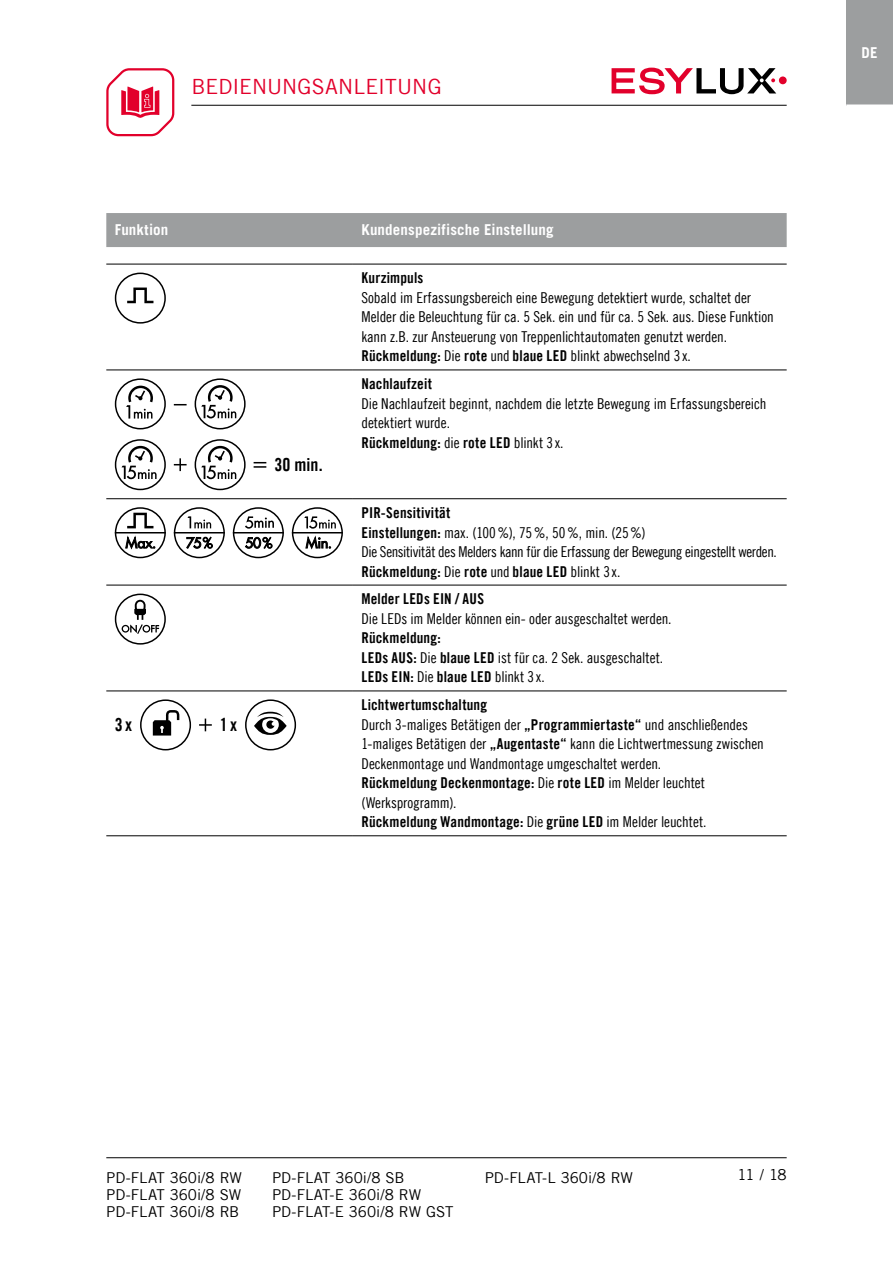
<style>
.page{position:relative;width:893px;height:1263px;background:#fff}
.page>*{position:absolute;margin:0;border:0;box-sizing:border-box;transform-origin:0 0}
.t1{font:21px "Trade Gothic LT Com";letter-spacing:.005em;color:#e2002b}
.t2{font:18px "Trade Gothic LT Com Bd Cn 20";letter-spacing:.01em;color:#000}
.t3{font:15px/19.5px "Trade Gothic LT Com Cn 18";letter-spacing:-.005em;color:#000}
.t4{font:15px/27.9px "Trade Gothic LT Com Bd Cn 20";letter-spacing:.01em;color:#000}
.t5{font:15px "Trade Gothic LT Com";letter-spacing:-.01em;color:#000}
.t6{font:15px/19.5px "Trade Gothic LT Com Cn 18";letter-spacing:-.025em;color:#000}
.t7{font:700 15px "Trade Gothic LT Com";letter-spacing:.01em;color:#fff}
.s1{font-family:"Trade Gothic LT Com Bd Cn 20"}
.s2{font-family:"Trade Gothic LT Com Cn 18"}
</style>
<div class="page">
<div style="left:779px;top:76px;width:8px;height:8px;background:#e2002b;border-radius:50%"></div>
<svg style="left:612px;top:68px;width:164px;height:26px"></svg>
<svg style="left:106px;top:68px;width:69px;height:69px"></svg>
<hr style="left:106px;top:1157px;width:681px;height:1px;background:#000">
<div style="left:846px;top:0;width:47px;height:105px;background:#9c9e9f"></div>
<hr style="left:846px;top:104px;width:47px;height:2px;background:#fff">
<hr style="left:191px;top:105px;width:596px;height:1px;background:#000">
<div style="left:106px;top:213px;width:681px;height:34px;background:#9c9e9f"></div>
<hr style="left:106px;top:370px;width:247px;height:1px;background:#000">
<hr style="left:353px;top:370px;width:434px;height:1px;background:#000">
<hr style="left:106px;top:498px;width:247px;height:1px;background:#000">
<hr style="left:353px;top:498px;width:434px;height:1px;background:#000">
<hr style="left:106px;top:585px;width:247px;height:1px;background:#000">
<hr style="left:353px;top:585px;width:434px;height:1px;background:#000">
<hr style="left:106px;top:690px;width:247px;height:1px;background:#000">
<hr style="left:353px;top:690px;width:434px;height:1px;background:#000">
<hr style="left:106px;top:835px;width:247px;height:1px;background:#000">
<hr style="left:353px;top:835px;width:434px;height:1px;background:#000">
<hr style="left:106px;top:264px;width:247px;height:1px;background:#000">
<hr style="left:353px;top:264px;width:434px;height:1px;background:#000">
<svg style="left:115px;top:273px;width:51px;height:51px"></svg>
<svg style="left:115px;top:378px;width:51px;height:51px"></svg>
<svg style="left:174px;top:404px;width:13px;height:1px"></svg>
<svg style="left:195px;top:378px;width:51px;height:51px"></svg>
<svg style="left:115px;top:439px;width:51px;height:51px"></svg>
<svg style="left:174px;top:458px;width:13px;height:13px"></svg>
<svg style="left:195px;top:439px;width:51px;height:51px"></svg>
<svg style="left:254px;top:462px;width:12px;height:6px"></svg>
<svg style="left:115px;top:507px;width:51px;height:51px"></svg>
<hr style="left:115px;top:532px;width:51px;height:1px;background:#000">
<svg style="left:174px;top:507px;width:51px;height:51px"></svg>
<hr style="left:174px;top:532px;width:51px;height:1px;background:#000">
<svg style="left:233px;top:507px;width:51px;height:51px"></svg>
<svg style="left:292px;top:507px;width:51px;height:51px"></svg>
<svg style="left:115px;top:594px;width:51px;height:51px"></svg>
<svg style="left:140px;top:699px;width:51px;height:51px"></svg>
<svg style="left:199px;top:718px;width:13px;height:13px"></svg>
<svg style="left:245px;top:699px;width:51px;height:51px"></svg>
<h1 class="t1" style="left:191px;top:73px;width:252px">BEDIENUNGSANLEITUNG</h1>
<p class="t7" style="left:115px;top:221px;width:55px">Funktion</p>
<p class="t7" style="left:361px;top:221px;width:194px">Kundenspezifische Einstellung</p>
<p class="t4" style="left:361px;top:264px;width:63px">Kurzimpuls</p>
<p class="t3" style="left:361px;top:288px;width:414px">Sobald im Erfassungsbereich eine Bewegung detektiert wurde, schaltet der Melder die Beleuchtung für ca. 5 Sek. ein und für ca. 5 Sek. aus. Diese Funktion kann z.B. zur Ansteuerung von Treppenlichtautomaten genutzt werden.<br><span class="s1">Rückmeldung:</span> Die <span class="s1">rote</span> und <span class="s1">blaue LED</span> blinkt abwechselnd 3 x.</p>
<p class="t2" style="left:274px;top:453px;width:50px">30 min.</p>
<p class="t2" style="left:115px;top:714px;width:19px">3x</p>
<p class="t2" style="left:220px;top:714px;width:19px">1x</p>
<p class="t4" style="left:361px;top:370px;width:72px">Nachlaufzeit</p>
<p class="t3" style="left:361px;top:393px;width:407px">Die Nachlaufzeit beginnt, nachdem die letzte Bewegung im Erfassungsbereich detektiert wurde.</p>
<p class="t4" style="left:361px;top:428px;width:204px">Rückmeldung: <span class="s2">die</span> rote LED <span class="s2">blinkt 3 x.</span></p>
<p class="t4" style="left:361px;top:499px;width:90px">PIR-Sensitivität</p>
<p class="t6" style="left:361px;top:522px;width:417px"><span class="s1">Einstellungen:</span> max. (100%), 75%, 50%, min. (25%)<br>Die Sensitivität des Melders kann für die Erfassung der Bewegung eingestellt werden.</p>
<p class="t4" style="left:361px;top:557px;width:260px">Rückmeldung: <span class="s2">Die</span> rote <span class="s2">und</span> blaue LED <span class="s2">blinkt 3 x.<br></span>Melder LEDs EIN / AUS</p>
<p class="t3" style="left:361px;top:609px;width:312px">Die LEDs im Melder können ein- oder ausgeschaltet werden.</p>
<p class="t4" style="left:361px;top:624px;width:81px">Rückmeldung:</p>
<p class="t3" style="left:361px;top:648px;width:303px"><span class="s1">LEDs AUS:</span> Die <span class="s1">blaue LED</span> ist für ca. 2 Sek. ausgeschaltet.</p>
<p class="t4" style="left:361px;top:663px;width:185px">LEDs EIN: <span class="s2">Die</span> blaue LED <span class="s2">blinkt 3 x.</span></p>
<p class="t4" style="left:361px;top:691px;width:127px">Lichtwertumschaltung</p>
<p class="t3" style="left:361px;top:714px;width:404px">Durch 3-maliges Betätigen der <span class="s1">„Programmiertaste“</span> und anschließendes<br>1-maliges Betätigen der <span class="s1">„Augentaste“</span> kann die Lichtwertmessung zwischen<br>Deckenmontage und Wandmontage umgeschaltet werden.</p>
<p class="t4" style="left:361px;top:769px;width:345px">Rückmeldung Deckenmontage: <span class="s2">Die</span> rote LED <span class="s2">im Melder leuchtet</span></p>
<p class="t3" style="left:361px;top:792px;width:97px">(Werksprogramm).</p>
<p class="t4" style="left:361px;top:808px;width:347px">Rückmeldung Wandmontage: <span class="s2">Die</span> grüne LED <span class="s2">im Melder leuchtet.</span></p>
<p class="t7" style="left:862px;top:43px;width:17px">DE</p>
<p class="t5" style="left:106px;top:1169px;width:137px">PD-FLAT 360i/8 RW</p>
<p class="t5" style="left:272px;top:1169px;width:134px">PD-FLAT 360i/8 SB</p>
<p class="t5" style="left:485px;top:1169px;width:150px">PD-FLAT-L 360i/8 RW</p>
<p class="t5" style="left:106px;top:1186px;width:136px">PD-FLAT 360i/8 SW</p>
<p class="t5" style="left:272px;top:1186px;width:151px">PD-FLAT-E 360i/8 RW</p>
<p class="t5" style="left:106px;top:1203px;width:134px">PD-FLAT 360i/8 RB</p>
<p class="t5" style="left:272px;top:1203px;width:183px">PD-FLAT-E 360i/8 RW GST</p>
<p class="t5" style="left:738px;top:1166px;width:51px">11 / 18</p>
</div>
